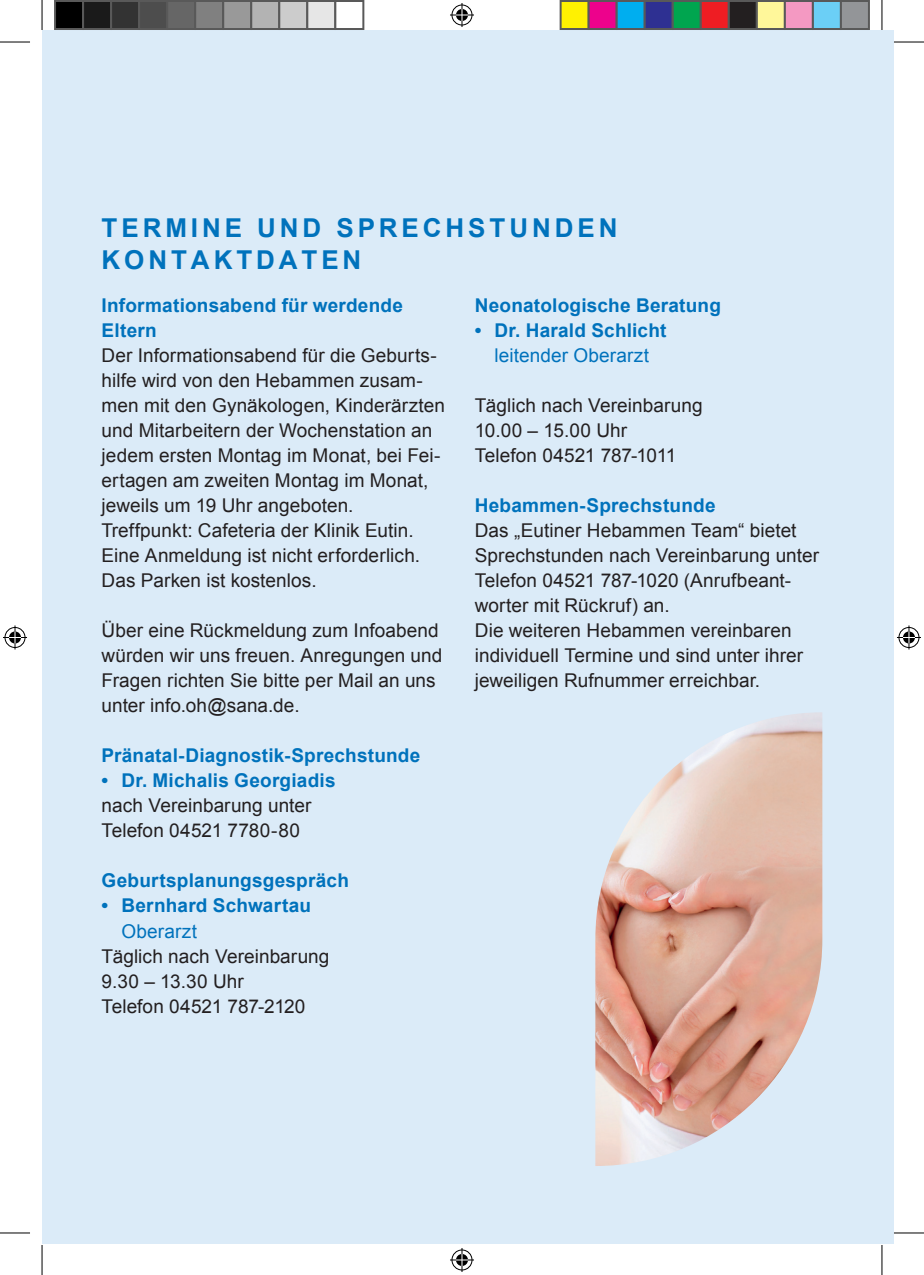
<style>
.page{position:relative;width:924px;height:1275px;background:#fff}
.page>*{position:absolute;margin:0;border:0;box-sizing:border-box;transform-origin:0 0}
.t1{font:700 26px/32px "Arial";letter-spacing:.15em;color:#0072bc}
.t2{font:19px/25px "Arial";letter-spacing:.005em;color:#231f20}
.t3{font:700 19px/25px "Arial";letter-spacing:.01em;color:#0072bc}
.t4{font:19px "Arial";letter-spacing:.005em;color:#0072bc}
</style>
<div class="page">
<div style="left:42px;top:31px;width:850px;height:1213px;background:#dbebf8"></div>
<img style="left:595px;top:712px;width:227px;height:454px">
<hr style="left:0;top:42px;width:30px;height:1px;background:#000">
<hr style="left:893px;top:42px;width:30px;height:1px;background:#000">
<hr style="left:0;top:1232px;width:30px;height:1px;background:#000">
<hr style="left:893px;top:1232px;width:30px;height:1px;background:#000">
<hr style="left:42px;top:0;width:1px;height:30px;background:#000">
<hr style="left:42px;top:1245px;width:1px;height:30px;background:#000">
<hr style="left:881px;top:0;width:1px;height:30px;background:#000">
<hr style="left:881px;top:1245px;width:1px;height:30px;background:#000">
<svg style="left:450px;top:3px;width:24px;height:24px"></svg>
<svg style="left:450px;top:1248px;width:24px;height:24px"></svg>
<svg style="left:3px;top:625px;width:24px;height:24px"></svg>
<svg style="left:897px;top:625px;width:23px;height:24px"></svg>
<div style="left:55px;top:1px;width:28px;height:28px;background:#000"></div>
<div style="left:54px;top:0;width:30px;height:30px;border:2px solid #595959"></div>
<div style="left:83px;top:1px;width:28px;height:28px;background:#1a1a1a"></div>
<div style="left:82px;top:0;width:30px;height:30px;border:2px solid #595959"></div>
<div style="left:111px;top:1px;width:28px;height:28px;background:#333"></div>
<div style="left:110px;top:0;width:30px;height:30px;border:2px solid #595959"></div>
<div style="left:139px;top:1px;width:28px;height:28px;background:#4d4d4d"></div>
<div style="left:138px;top:0;width:30px;height:30px;border:2px solid #595959"></div>
<div style="left:167px;top:1px;width:28px;height:28px;background:#666"></div>
<div style="left:166px;top:0;width:30px;height:30px;border:2px solid #595959"></div>
<div style="left:195px;top:1px;width:28px;height:28px;background:#808080"></div>
<div style="left:194px;top:0;width:30px;height:30px;border:2px solid #595959"></div>
<div style="left:223px;top:1px;width:28px;height:28px;background:#999"></div>
<div style="left:222px;top:0;width:30px;height:30px;border:2px solid #595959"></div>
<div style="left:251px;top:1px;width:28px;height:28px;background:#b3b3b3"></div>
<div style="left:250px;top:0;width:30px;height:30px;border:2px solid #595959"></div>
<div style="left:279px;top:1px;width:28px;height:28px;background:#ccc"></div>
<div style="left:278px;top:0;width:30px;height:30px;border:2px solid #595959"></div>
<div style="left:307px;top:1px;width:28px;height:28px;background:#e6e6e6"></div>
<div style="left:306px;top:0;width:30px;height:30px;border:2px solid #595959"></div>
<div style="left:334px;top:0;width:30px;height:30px;border:2px solid #595959"></div>
<div style="left:560px;top:1px;width:28px;height:28px;background:#fff101"></div>
<div style="left:559px;top:0;width:30px;height:30px;border:2px solid #595959"></div>
<div style="left:588px;top:1px;width:28px;height:28px;background:#ed028c"></div>
<div style="left:587px;top:0;width:30px;height:30px;border:2px solid #595959"></div>
<div style="left:616px;top:1px;width:28px;height:28px;background:#00aeef"></div>
<div style="left:615px;top:0;width:30px;height:30px;border:2px solid #595959"></div>
<div style="left:644px;top:1px;width:28px;height:28px;background:#2e3092"></div>
<div style="left:643px;top:0;width:30px;height:30px;border:2px solid #595959"></div>
<div style="left:672px;top:1px;width:28px;height:28px;background:#00a54f"></div>
<div style="left:671px;top:0;width:30px;height:30px;border:2px solid #595959"></div>
<div style="left:700px;top:1px;width:28px;height:28px;background:#ee1d23"></div>
<div style="left:699px;top:0;width:30px;height:30px;border:2px solid #595959"></div>
<div style="left:728px;top:1px;width:28px;height:28px;background:#231f20"></div>
<div style="left:727px;top:0;width:30px;height:30px;border:2px solid #595959"></div>
<div style="left:756px;top:1px;width:28px;height:28px;background:#fff79a"></div>
<div style="left:755px;top:0;width:30px;height:30px;border:2px solid #595959"></div>
<div style="left:784px;top:1px;width:28px;height:28px;background:#f499c2"></div>
<div style="left:783px;top:0;width:30px;height:30px;border:2px solid #595959"></div>
<div style="left:812px;top:1px;width:28px;height:28px;background:#6bcff6"></div>
<div style="left:811px;top:0;width:30px;height:30px;border:2px solid #595959"></div>
<div style="left:840px;top:1px;width:28px;height:28px;background:#939598"></div>
<div style="left:839px;top:0;width:30px;height:30px;border:2px solid #595959"></div>
<h1 class="t1" style="left:102px;top:213px;width:517px">TERMINE UND SPRECHSTUNDEN<br>KONTAKTDATEN</h1>
<p class="t3" style="left:102px;top:293px;width:303px">Informationsabend für werdende<br>Eltern</p>
<p class="t2" style="left:102px;top:343px;width:345px">Der Informationsabend für die Geburts&shy;hilfe wird von den Hebammen zusam&shy;men mit den Gynäkologen, Kinderärzten und Mitarbeitern der Wochenstation an jedem ersten Montag im Monat, bei Fei&shy;ertagen am zweiten Montag im Monat, jeweils um 19 Uhr angeboten.<br>Treffpunkt: Cafeteria der Klinik Eutin.<br>Eine Anmeldung ist nicht erforderlich.<br>Das Parken ist kostenlos.</p>
<p class="t2" style="left:102px;top:618px;width:342px">Über eine Rückmeldung zum Infoabend würden wir uns freuen. Anregungen und Fragen richten Sie bitte per Mail an uns unter info.oh@sana.de.</p>
<p class="t3" style="left:102px;top:744px;width:320px">Pränatal-Diagnostik-Sprechstunde</p>
<p class="t3" style="left:102px;top:769px;width:235px">• Dr. Michalis Georgiadis</p>
<p class="t2" style="left:102px;top:793px;width:211px">nach Vereinbarung unter<br>Telefon 04521 7780-80</p>
<p class="t3" style="left:102px;top:869px;width:249px">Geburtsplanungsgespräch</p>
<p class="t3" style="left:102px;top:894px;width:211px">• Bernhard Schwartau</p>
<p class="t4" style="left:121px;top:918px;width:77px">Oberarzt</p>
<p class="t2" style="left:102px;top:943px;width:229px">Täglich nach Vereinbarung<br>9.30 – 13.30 Uhr<br>Telefon 04521 787-2120</p>
<p class="t3" style="left:474px;top:294px;width:247px">Neonatologische Beratung</p>
<p class="t3" style="left:474px;top:319px;width:193px">• Dr. Harald Schlicht</p>
<p class="t4" style="left:494px;top:343px;width:156px">leitender Oberarzt</p>
<p class="t2" style="left:474px;top:393px;width:229px">Täglich nach Vereinbarung<br>10.00 – 15.00 Uhr<br>Telefon 04521 787-1011</p>
<p class="t3" style="left:474px;top:494px;width:242px">Hebammen-Sprechstunde</p>
<p class="t2" style="left:474px;top:518px;width:345px">Das „Eutiner Hebammen Team“ bietet Sprechstunden nach Vereinbarung unter Telefon 04521 787-1020 (Anrufbeant&shy;worter mit Rückruf) an.<br>Die weiteren Hebammen vereinbaren individuell Termine und sind unter ihrer jeweiligen Rufnummer erreichbar.</p>
</div>
